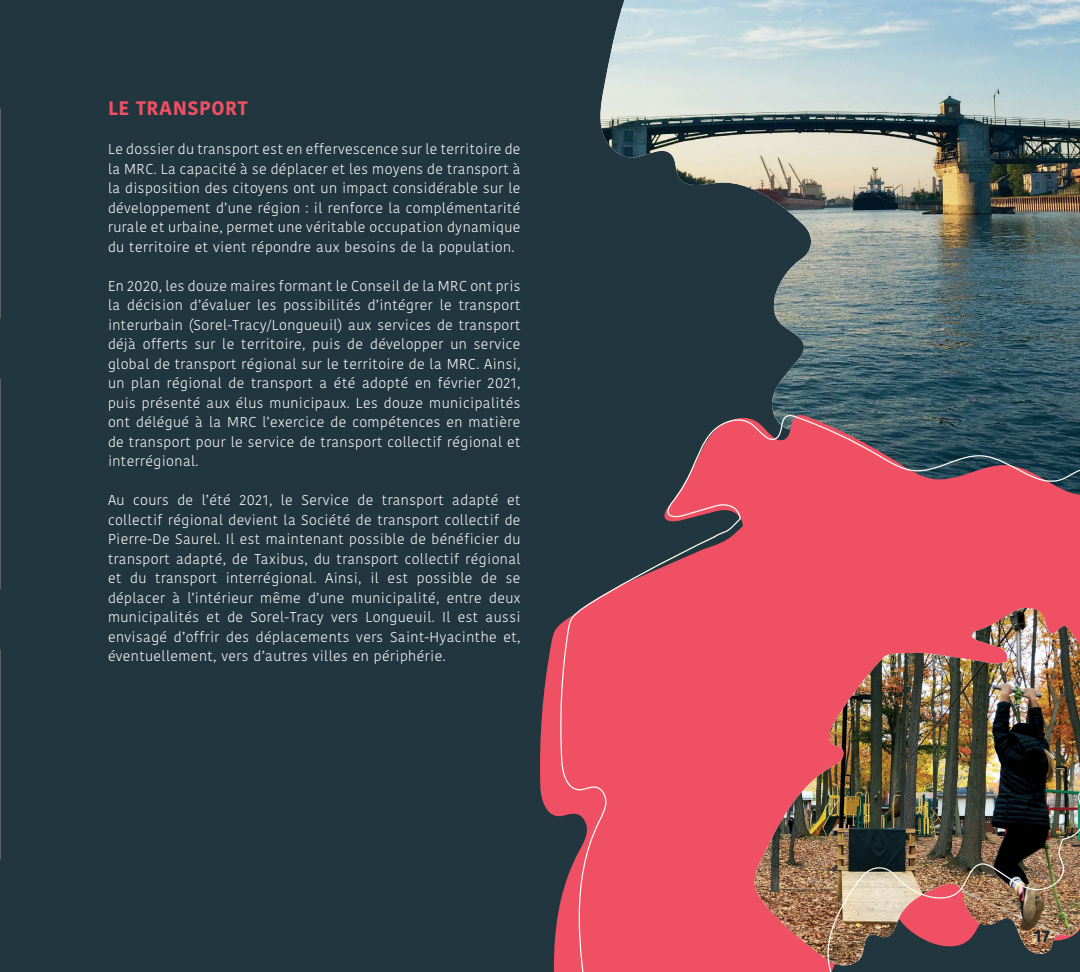
<style>
.page{position:relative;width:1080px;height:972px;background:#22363f}
.page>*{position:absolute;margin:0;border:0;box-sizing:border-box;transform-origin:0 0}
.t1{font:700 19.5px "Kohinoor Devanagari";letter-spacing:.03em;color:#ef5063}
.t2{font:700 16.5px "Kohinoor Devanagari";color:#13242e}
.t3{font:300 14.25px/19.5px "Kohinoor Devanagari";letter-spacing:.03em;color:#fff;text-align:justify}
</style>
<div class="page">
<img style="left:600px;top:0;width:480px;height:413px">
<svg style="left:540px;top:413px;width:540px;height:559px"></svg>
<img style="left:559px;top:414px;width:521px;height:558px">
<img style="left:0;top:108px;width:1px;height:210px">
<h1 class="t1" style="left:108px;top:91px;width:141px">LE TRANSPORT</h1>
<p class="t3" style="left:108px;top:140px;width:414px">Le dossier du transport est en effervescence sur le territoire de la MRC. La capacité à se déplacer et les moyens de transport à la disposition des citoyens ont un impact considérable sur le développement d’une région : il renforce la complémentarité rurale et urbaine, permet une véritable occupation dynamique du territoire et vient répondre aux besoins de la population.</p>
<p class="t3" style="left:108px;top:276px;width:414px">En 2020, les douze maires formant le Conseil de la MRC ont pris la décision d’évaluer les possibilités d’intégrer le transport interurbain (Sorel-Tracy/Longueuil) aux services de transport déjà offerts sur le territoire, puis de développer un service global de transport régional sur le territoire de la MRC. Ainsi, un plan régional de transport a été adopté en février 2021, puis présenté aux élus municipaux. Les douze municipalités ont délégué à la MRC l’exercice de compétences en matière de transport pour le service de transport collectif régional et interrégional.</p>
<p class="t3" style="left:108px;top:491px;width:414px">Au cours de l’été 2021, le Service de transport adapté et collectif régional devient la Société de transport collectif de Pierre-De Saurel. Il est maintenant possible de bénéficier du transport adapté, de Taxibus, du transport collectif régional et du transport interrégional. Ainsi, il est possible de se déplacer à l’intérieur même d’une municipalité, entre deux municipalités et de Sorel-Tracy vers Longueuil. Il est aussi envisagé d’offrir des déplacements vers Saint-Hyacinthe et, éventuellement, vers d’autres villes en périphérie.</p>
<p class="t2" style="left:1034px;top:921px;width:18px">17</p>
</div>
